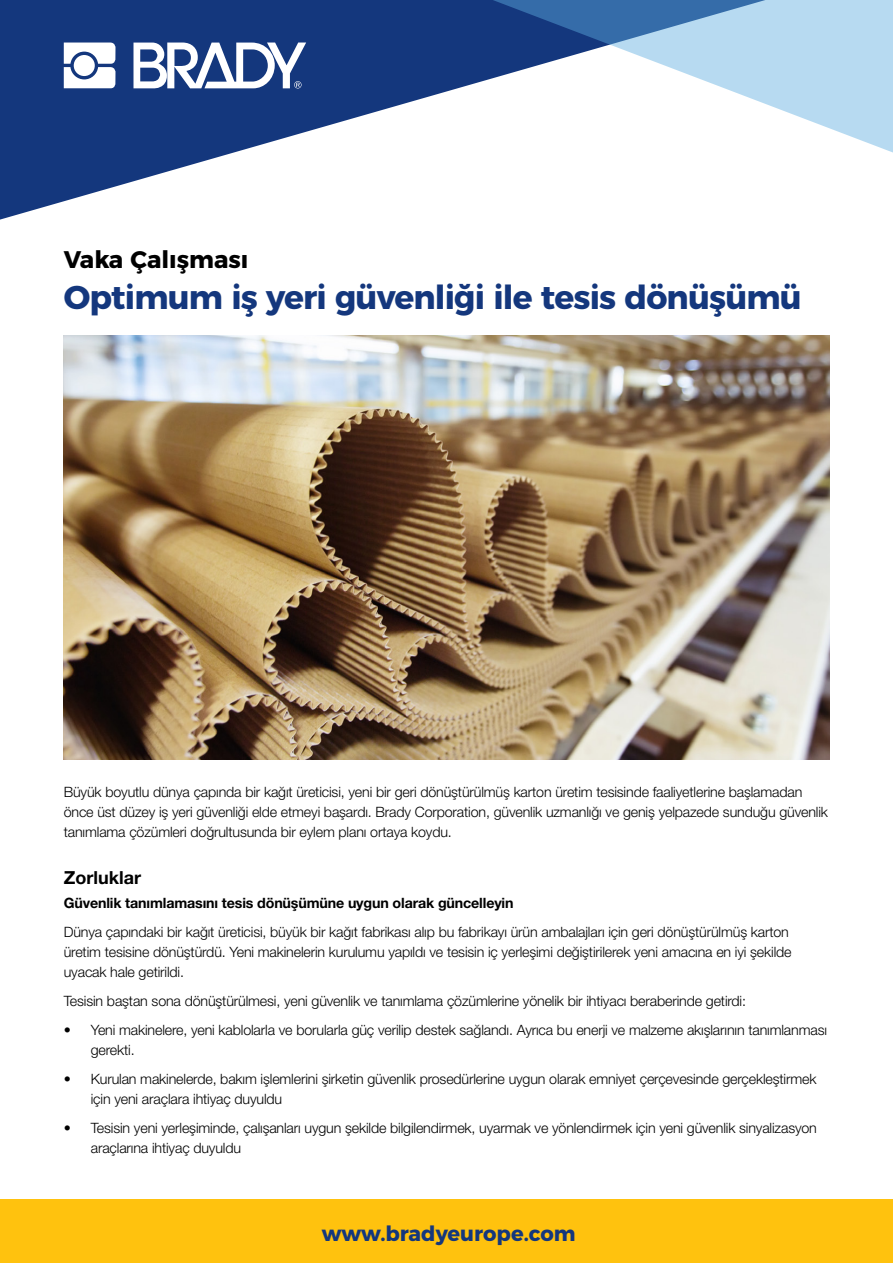
<style>
.page{position:relative;width:893px;height:1263px;background:#fff}
.page>*{position:absolute;margin:0;border:0;box-sizing:border-box;transform-origin:0 0}
.t1{font:700 33px "Montserrat";letter-spacing:-.025em;color:#14377d}
.t2{font:700 24px "Montserrat";color:#000}
.t3{font:700 21px "Montserrat";color:#14377d}
.t4{font:700 18px "Helvetica Neue LT Pro";color:#000}
.t5{font:300 14.25px/20.2px "Helvetica Neue LT Pro";letter-spacing:-.01em;color:#000}
.t6{font:700 14.25px "Helvetica Neue LT Pro";letter-spacing:-.01em;color:#000}
</style>
<div class="page">
<svg style="left:0;top:0;width:459px;height:220px;fill:#14377d"></svg>
<div style="left:0;top:1199px;width:893px;height:64px;background:#ffc20e"></div>
<svg style="left:459px;top:0;width:434px;height:153px"></svg>
<svg style="left:64px;top:43px;width:51px;height:45px"></svg>
<div style="left:74px;top:55px;width:21px;height:21px;background:#fff;border-radius:50%"></div>
<svg style="left:133px;top:43px;width:173px;height:45px"></svg>
<img style="left:64px;top:336px;width:765px;height:424px">
<h2 class="t2" style="left:64px;top:239px;width:186px">Vaka Çalışması</h2>
<h1 class="t1" style="left:64px;top:270px;width:739px">Optimum iş yeri güvenliği ile tesis dönüşümü</h1>
<p class="t5" style="left:64px;top:781px;width:766px">Büyük boyutlu dünya çapında bir kağıt üreticisi, yeni bir geri dönüştürülmüş karton üretim tesisinde faaliyetlerine başlamadan önce üst düzey iş yeri güvenliği elde etmeyi başardı. Brady Corporation, güvenlik uzmanlığı ve geniş yelpazede sunduğu güvenlik tanımlama çözümleri doğrultusunda bir eylem planı ortaya koydu.</p>
<p class="t4" style="left:64px;top:866px;width:79px">Zorluklar</p>
<p class="t6" style="left:64px;top:894px;width:451px">Güvenlik tanımlamasını tesis dönüşümüne uygun olarak güncelleyin</p>
<p class="t5" style="left:64px;top:921px;width:729px">Dünya çapındaki bir kağıt üreticisi, büyük bir kağıt fabrikası alıp bu fabrikayı ürün ambalajları için geri dönüştürülmüş karton üretim tesisine dönüştürdü. Yeni makinelerin kurulumu yapıldı ve tesisin iç yerleşimi değiştirilerek yeni amacına en iyi şekilde uyacak hale getirildi.</p>
<p class="t5" style="left:64px;top:991px;width:684px">Tesisin baştan sona dönüştürülmesi, yeni güvenlik ve tanımlama çözümlerine yönelik bir ihtiyacı beraberinde getirdi:</p>
<p class="t5" style="left:91px;top:1019px;width:738px;text-indent:-27px">• Yeni makinelere, yeni kablolarla ve borularla güç verilip destek sağlandı. Ayrıca bu enerji ve malzeme akışlarının tanımlanması gerekti.</p>
<p class="t5" style="left:91px;top:1068px;width:727px;text-indent:-27px">• Kurulan makinelerde, bakım işlemlerini şirketin güvenlik prosedürlerine uygun olarak emniyet çerçevesinde gerçekleştirmek için yeni araçlara ihtiyaç duyuldu</p>
<p class="t5" style="left:91px;top:1117px;width:728px;text-indent:-27px">• Tesisin yeni yerleşiminde, çalışanları uygun şekilde bilgilendirmek, uyarmak ve yönlendirmek için yeni güvenlik sinyalizasyon araçlarına ihtiyaç duyuldu</p>
<h3 class="t3" style="left:322px;top:1216px;width:255px">www.bradyeurope.com</h3>
</div>
